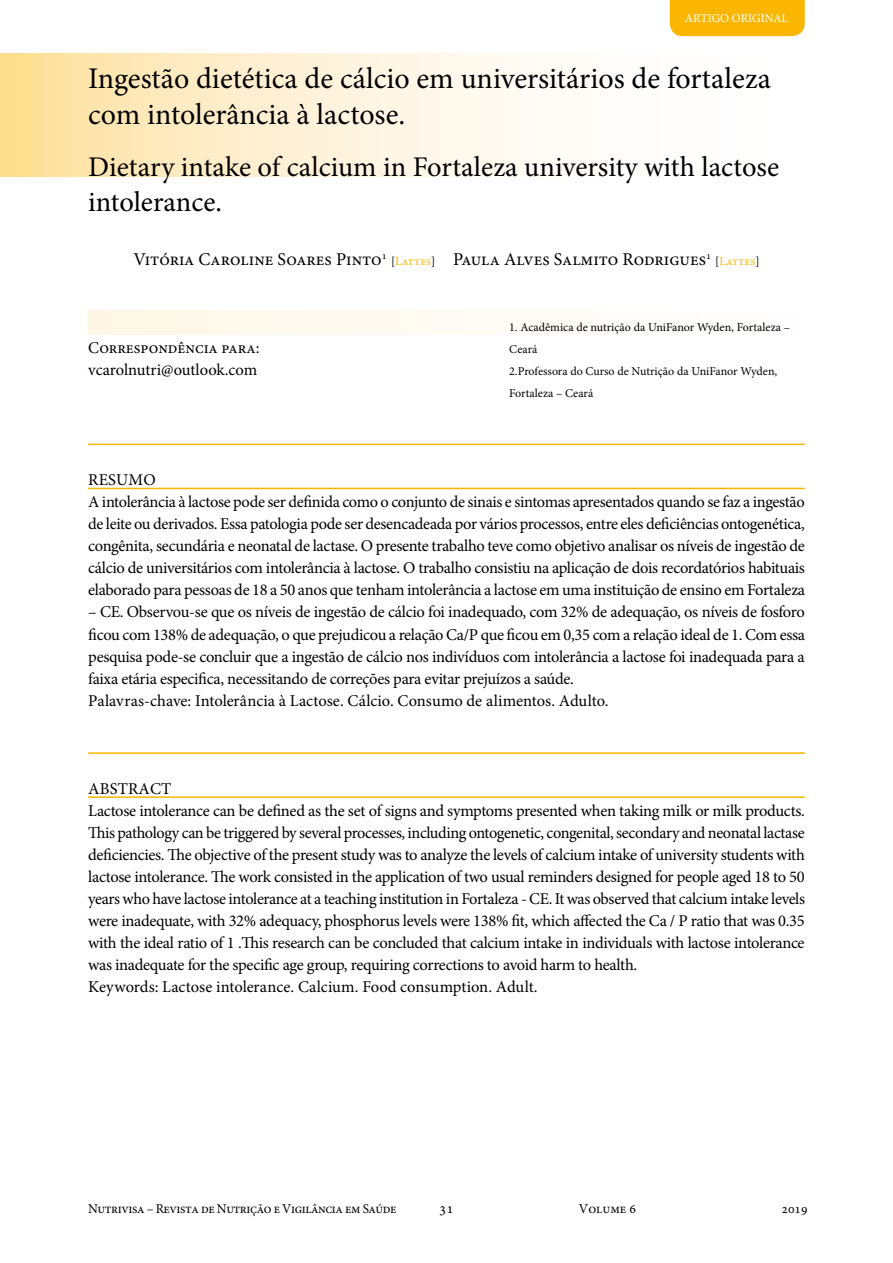
<style>
.page{position:relative;width:893px;height:1263px;background:#fff}
.page>*{position:absolute;margin:0;border:0;box-sizing:border-box;transform-origin:0 0}
.t1{font:30px/36px "Minion Pro";color:#000}
.t2{font:28.5px/34.2px "Minion Pro";color:#000}
.t3{font:18px "Minion Pro";color:#000}
.t4{font:16.5px/22px "Minion Pro";letter-spacing:-.02em;color:#000}
.t5{font:16.5px/22px "Minion Pro";color:#000}
.t6{font:15px "Minion Pro";color:#000}
.t7{font:13.5px "Minion Pro";letter-spacing:-.03em;color:#000}
.t8{font:12px/22px "Minion Pro";letter-spacing:-.015em;color:#000}
.t9{font:12px "Minion Pro";color:#fff}
.t10{font:12px "Minion Pro";color:#fab600}
.s1{font-size:12px}
.s2{font-size:12px;color:#fab600}
.s3{color:#000}
</style>
<div class="page">
<div style="left:670px;top:0;width:135px;height:36px;background:#fab600"></div>
<div style="left:88px;top:311px;width:716px;height:24px;background:linear-gradient(to right,#fef7e7,#fffeff)"></div>
<svg style="left:0;top:54px;width:542px;height:122px;background:#feeecd"></svg>
<hr style="left:88px;top:444px;width:717px;height:1px;background:#fab600">
<hr style="left:88px;top:488px;width:717px;height:1px;background:#fab600">
<hr style="left:88px;top:752px;width:717px;height:2px;background:#fab600">
<hr style="left:88px;top:796px;width:717px;height:2px;background:#fab600">
<p class="t9" style="left:685px;top:10px;width:105px">ARTIGO ORIGINAL</p>
<h1 class="t1" style="left:88px;top:61px;width:684px">Ingestão dietética de cálcio em universitários de fortaleza com intolerância à lactose.</h1>
<h2 class="t2" style="left:88px;top:150px;width:693px">Dietary intake of calcium in Fortaleza university with lactose intolerance.</h2>
<p class="t3" style="left:134px;top:247px;width:579px">Vitória Caroline Soares Pinto<sup>1</sup> <span class="s1">[</span><span class="s2">Lattes</span><span class="s1">]</span> Paula Alves Salmito Rodrigues<sup>1</sup></p>
<p class="t10" style="left:715px;top:253px;width:46px"><span class="s3">[</span>Lattes<span class="s3">]</span></p>
<p class="t5" style="left:88px;top:337px;width:173px">Correspondência para: vcarolnutri@outlook.com</p>
<p class="t8" style="left:509px;top:316px;width:282px">1. Acadêmica de nutrição da UniFanor Wyden, Fortaleza – Ceará<br>2.Professora do Curso de Nutrição da UniFanor Wyden, Fortaleza – Ceará</p>
<p class="t4" style="left:88px;top:469px;width:718px">RESUMO<br>A intolerância à lactose pode ser definida como o conjunto de sinais e sintomas apresentados quando se faz a ingestão de leite ou derivados. Essa patologia pode ser desencadeada por vários processos, entre eles deficiências ontogenética, congênita, secundária e neonatal de lactase. O presente trabalho teve como objetivo analisar os níveis de ingestão de cálcio de universitários com intolerância à lactose. O trabalho consistiu na aplicação de dois recordatórios habituais elaborado para pessoas de 18 a 50 anos que tenham intolerância a lactose em uma instituição de ensino em Fortaleza</p>
<p class="t4" style="left:88px;top:601px;width:718px">– CE. Observou-se que os níveis de ingestão de cálcio foi inadequado, com 32% de adequação, os níveis de fosforo ficou com 138% de adequação, o que prejudicou a relação Ca/P que ficou em 0,35 com a relação ideal de 1. Com essa pesquisa pode-se concluir que a ingestão de cálcio nos indivíduos com intolerância a lactose foi inadequada para a faixa etária especifica, necessitando de correções para evitar prejuízos a saúde.<br>Palavras-chave: Intolerância à Lactose. Cálcio. Consumo de alimentos. Adulto.</p>
<p class="t4" style="left:88px;top:778px;width:718px">ABSTRACT<br>Lactose intolerance can be defined as the set of signs and symptoms presented when taking milk or milk products.<br>This pathology can be triggered by several processes, including ontogenetic, congenital, secondary and neonatal lactase deficiencies. The objective of the present study was to analyze the levels of calcium intake of university students with lactose intolerance. The work consisted in the application of two usual reminders designed for people aged 18 to 50 years who have lactose intolerance at a teaching institution in Fortaleza - CE. It was observed that calcium intake levels were inadequate, with 32% adequacy, phosphorus levels were 138% fit, which affected the Ca / P ratio that was 0.35 with the ideal ratio of 1 .This research can be concluded that calcium intake in individuals with lactose intolerance was inadequate for the specific age group, requiring corrections to avoid harm to health.<br>Keywords: Lactose intolerance. Calcium. Food consumption. Adult.</p>
<p class="t7" style="left:88px;top:1199px;width:310px">Nutrivisa – Revista de Nutrição e Vigilância em Saúde</p>
<p class="t6" style="left:439px;top:1198px;width:16px">31</p>
<p class="t7" style="left:579px;top:1199px;width:59px">Volume 6</p>
<p class="t7" style="left:781px;top:1199px;width:28px">2019</p>
</div>
